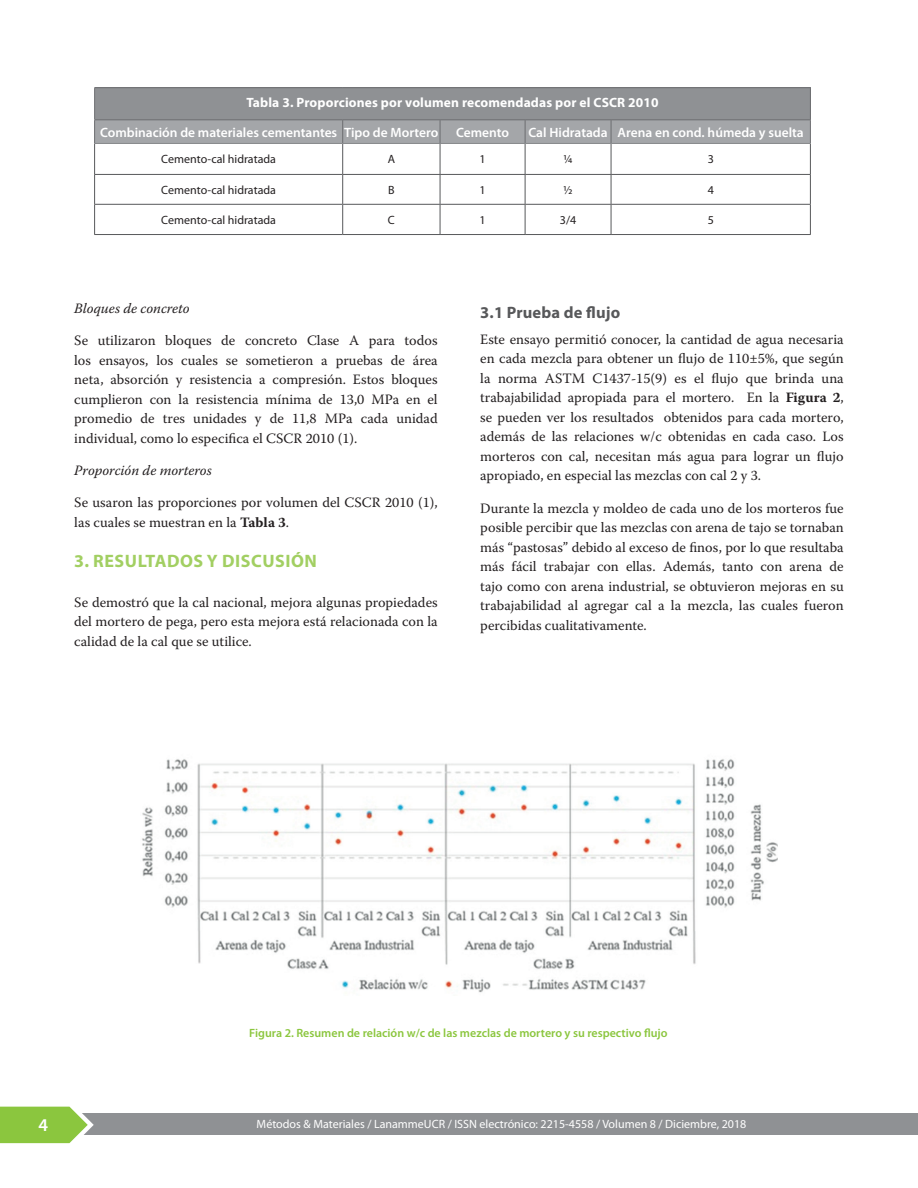
<style>
.page{position:relative;width:918px;height:1188px;background:#fff}
.page>*{position:absolute;margin:0;border:0;box-sizing:border-box;transform-origin:0 0}
.t1{font:700 18px "Myriad Pro";letter-spacing:.03em;color:#a2cf62}
.t2{font:600 18px "Myriad Pro";color:#fff}
.t3{font:700 16.5px "Myriad Pro";letter-spacing:.01em;color:#57585a}
.t4{font:14.25px/19.5px "Warnock Pro";color:#231f20;text-align:justify}
.t5{font:italic 14.25px "Warnock Pro";color:#231f20}
.t6{font:600 13.5px "Myriad Pro";color:#fff}
.t7{font:700 13.5px "Myriad Pro";letter-spacing:.01em;color:#fff}
.t8{font:12px "Myriad Pro";color:#fff}
.t9{font:12px "Myriad Pro";color:#231f20}
.t10{font:600 12px "Myriad Pro";color:#8bc63e}
.s1{font-weight:700}
</style>
<div class="page">
<div style="left:0;top:1114px;width:918px;height:21px;background:#8f9194"></div>
<svg style="left:0;top:1107px;width:94px;height:36px;background:#99cb59"></svg>
<div style="left:95px;top:88px;width:715px;height:32px;background:#8f9194"></div>
<hr style="left:525px;top:144px;width:1px;height:30px;background:#57585a">
<hr style="left:611px;top:144px;width:1px;height:30px;background:#57585a">
<hr style="left:94px;top:174px;width:249px;height:1px;background:#57585a">
<hr style="left:343px;top:174px;width:97px;height:1px;background:#57585a">
<hr style="left:440px;top:174px;width:85px;height:1px;background:#57585a">
<hr style="left:525px;top:174px;width:86px;height:1px;background:#57585a">
<hr style="left:611px;top:174px;width:200px;height:1px;background:#57585a">
<hr style="left:94px;top:204px;width:249px;height:1px;background:#57585a">
<hr style="left:343px;top:204px;width:97px;height:1px;background:#57585a">
<hr style="left:440px;top:204px;width:85px;height:1px;background:#57585a">
<hr style="left:525px;top:204px;width:86px;height:1px;background:#57585a">
<svg style="left:525px;top:175px;width:1px;height:59px"></svg>
<hr style="left:611px;top:204px;width:200px;height:1px;background:#57585a">
<svg style="left:611px;top:175px;width:1px;height:59px"></svg>
<div style="left:94px;top:120px;width:717px;height:23px;background:#a4a6a9"></div>
<hr style="left:440px;top:143px;width:85px;height:1px;background:#87898c">
<hr style="left:525px;top:143px;width:86px;height:1px;background:#87898c">
<hr style="left:611px;top:143px;width:200px;height:1px;background:#87898c">
<hr style="left:810px;top:144px;width:1px;height:30px;background:#57585a">
<svg style="left:810px;top:175px;width:1px;height:59px"></svg>
<hr style="left:440px;top:234px;width:85px;height:1px;background:#57585a">
<hr style="left:525px;top:234px;width:86px;height:1px;background:#57585a">
<hr style="left:611px;top:234px;width:200px;height:1px;background:#57585a">
<hr style="left:94px;top:87px;width:249px;height:1px;background:#6c6d70">
<hr style="left:94px;top:88px;width:1px;height:31px;background:#6c6d70">
<hr style="left:343px;top:87px;width:97px;height:1px;background:#6c6d70">
<hr style="left:440px;top:87px;width:85px;height:1px;background:#6c6d70">
<hr style="left:525px;top:87px;width:86px;height:1px;background:#6c6d70">
<hr style="left:611px;top:87px;width:200px;height:1px;background:#6c6d70">
<hr style="left:810px;top:88px;width:1px;height:31px;background:#6c6d70">
<hr style="left:94px;top:119px;width:249px;height:1px;background:#6c6d70">
<hr style="left:343px;top:119px;width:97px;height:1px;background:#6c6d70">
<hr style="left:440px;top:119px;width:85px;height:1px;background:#6c6d70">
<hr style="left:525px;top:119px;width:86px;height:1px;background:#6c6d70">
<hr style="left:611px;top:119px;width:200px;height:1px;background:#6c6d70">
<hr style="left:94px;top:143px;width:249px;height:1px;background:#87898c">
<hr style="left:343px;top:143px;width:97px;height:1px;background:#87898c">
<hr style="left:94px;top:144px;width:1px;height:30px;background:#57585a">
<hr style="left:342px;top:144px;width:1px;height:30px;background:#57585a">
<hr style="left:440px;top:144px;width:1px;height:30px;background:#57585a">
<svg style="left:94px;top:175px;width:1px;height:59px"></svg>
<svg style="left:342px;top:175px;width:1px;height:59px"></svg>
<svg style="left:440px;top:175px;width:1px;height:59px"></svg>
<hr style="left:94px;top:234px;width:249px;height:1px;background:#57585a">
<hr style="left:343px;top:234px;width:97px;height:1px;background:#57585a">
<img style="left:142px;top:759px;width:636px;height:234px">
<p class="t7" style="left:246px;top:94px;width:414px">Tabla 3. Proporciones por volumen recomendadas por el CSCR 2010</p>
<p class="t6" style="left:100px;top:124px;width:340px">Combinación de materiales cementantes Tipo de Mortero</p>
<p class="t6" style="left:456px;top:124px;width:55px">Cemento</p>
<p class="t6" style="left:529px;top:124px;width:277px">Cal Hidratada Arena en cond. húmeda y suelta</p>
<p class="t9" style="left:161px;top:152px;width:116px">Cemento-cal hidratada</p>
<p class="t9" style="left:388px;top:152px;width:9px">A</p>
<p class="t9" style="left:480px;top:152px;width:8px">1</p>
<p class="t9" style="left:564px;top:152px;width:11px">¼</p>
<p class="t9" style="left:708px;top:152px;width:8px">3</p>
<p class="t9" style="left:161px;top:182px;width:116px">Cemento-cal hidratada</p>
<p class="t9" style="left:388px;top:182px;width:8px">B</p>
<p class="t9" style="left:480px;top:182px;width:8px">1</p>
<p class="t9" style="left:564px;top:182px;width:11px">½</p>
<p class="t9" style="left:708px;top:182px;width:8px">4</p>
<p class="t9" style="left:161px;top:212px;width:116px">Cemento-cal hidratada</p>
<p class="t9" style="left:388px;top:212px;width:8px">C</p>
<p class="t9" style="left:480px;top:212px;width:8px">1</p>
<p class="t9" style="left:560px;top:212px;width:18px">3/4</p>
<p class="t9" style="left:708px;top:212px;width:8px">5</p>
<p class="t5" style="left:74px;top:300px;width:117px">Bloques de concreto</p>
<p class="t4" style="left:74px;top:331px;width:365px">Se utilizaron bloques de concreto Clase A para todos los ensayos, los cuales se sometieron a pruebas de área neta, absorción y resistencia a compresión. Estos bloques cumplieron con la resistencia mínima de 13,0 MPa en el promedio de tres unidades y de 11,8 MPa cada unidad individual, como lo especifica el CSCR 2010 (1).</p>
<p class="t5" style="left:74px;top:462px;width:139px">Proporción de morteros</p>
<p class="t4" style="left:74px;top:493px;width:365px">Se usaron las proporciones por volumen del CSCR 2010 (1), las cuales se muestran en la <span class="s1">Tabla 3</span>.</p>
<p class="t1" style="left:74px;top:549px;width:244px">3. RESULTADOS Y DISCUSIÓN</p>
<p class="t4" style="left:74px;top:592px;width:365px">Se demostró que la cal nacional, mejora algunas propiedades del mortero de pega, pero esta mejora está relacionada con la calidad de la cal que se utilice.</p>
<p class="t3" style="left:480px;top:301px;width:142px">3.1 Prueba de flujo</p>
<p class="t4" style="left:480px;top:329px;width:365px">Este ensayo permitió conocer, la cantidad de agua necesaria en cada mezcla para obtener un flujo de 110±5%, que según la norma ASTM C1437-15(9) es el flujo que brinda una trabajabilidad apropiada para el mortero. En la <span class="s1">Figura 2</span>, se pueden ver los resultados obtenidos para cada mortero, además de las relaciones w/c obtenidas en cada caso. Los morteros con cal, necesitan más agua para lograr un flujo apropiado, en especial las mezclas con cal 2 y 3.</p>
<p class="t4" style="left:480px;top:498px;width:365px">Durante la mezcla y moldeo de cada uno de los morteros fue posible percibir que las mezclas con arena de tajo se tornaban más “pastosas” debido al exceso de finos, por lo que resultaba más fácil trabajar con ellas. Además, tanto con arena de tajo como con arena industrial, se obtuvieron mejoras en su trabajabilidad al agregar cal a la mezcla, las cuales fueron percibidas cualitativamente.</p>
<p class="t10" style="left:249px;top:1026px;width:420px">Figura 2. Resumen de relación w/c de las mezclas de mortero y su respectivo flujo</p>
<p class="t2" style="left:38px;top:1114px;width:11px">4</p>
<p class="t8" style="left:257px;top:1117px;width:491px">Métodos &amp; Materiales / LanammeUCR / ISSN electrónico: 2215-4558 / Volumen 8 / Diciembre, 2018</p>
</div>
